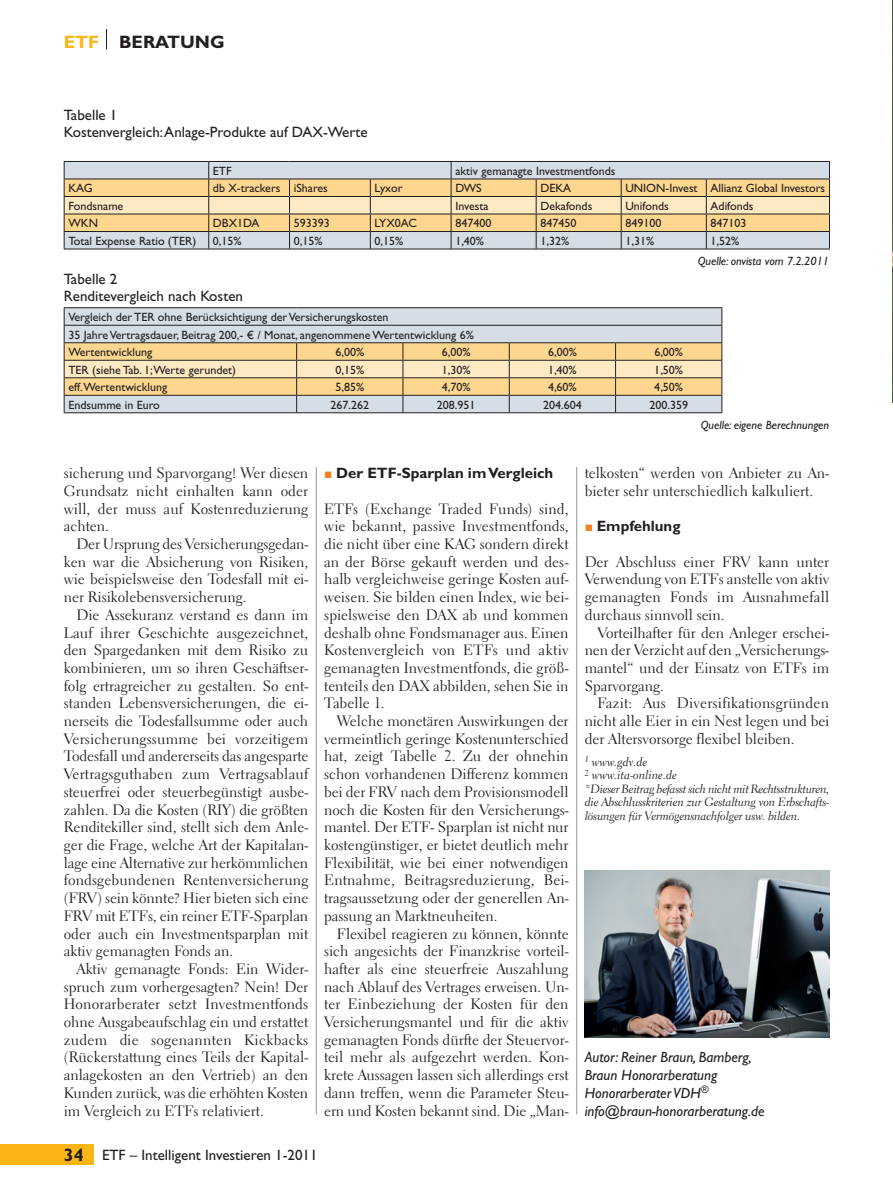
<style>
.page{position:relative;width:893px;height:1191px;background:#fff}
.page>*{position:absolute;margin:0;border:0;box-sizing:border-box;transform-origin:0 0}
.t1{font:700 18px "Gill Sans";color:#231f20}
.t2{font:15px/17.7px "Electra LT";color:#231f20;text-align:justify}
.t3{font:15px/17.7px "Gill Sans";color:#231f20}
.t4{font:700 15px "Gill Sans";color:#231f20}
.t5{font:italic 14.85px/17.7px "Gill Sans";color:#231f20}
.t6{font:12px/17.5px "Gill Sans";color:#231f20}
.t7{font:12px/13.5px "Electra LT Cursive";letter-spacing:-.015em;color:#231f20}
.t8{font:italic 12px "Gill Sans";color:#231f20}
.s1{color:#f9b614}
.s2{font-family:"BB Sonderzeichen";font-weight:400;color:#f28120}
.s3{font-weight:700;font-size:18px}
</style>
<div class="page">
<hr style="left:316px;top:467px;width:1px;height:647px;background:#939598">
<hr style="left:576px;top:467px;width:1px;height:647px;background:#939598">
<svg style="left:106px;top:29px;width:1px;height:20px"></svg>
<div style="left:0;top:1144px;width:94px;height:20px;background:#f9b614"></div>
<hr style="left:64px;top:161px;width:145px;height:1px;background:#231f20">
<hr style="left:209px;top:161px;width:81px;height:1px;background:#231f20">
<hr style="left:290px;top:161px;width:246px;height:1px;background:#231f20">
<hr style="left:536px;top:161px;width:294px;height:1px;background:#231f20">
<svg style="left:64px;top:162px;width:766px;height:87px;background:#e0d1b2"></svg>
<hr style="left:64px;top:249px;width:766px;height:1px;background:#231f20">
<hr style="left:64px;top:307px;width:233px;height:1px;background:#231f20">
<hr style="left:297px;top:307px;width:425px;height:1px;background:#231f20">
<svg style="left:64px;top:308px;width:658px;height:104px;background:#ddd2ba"></svg>
<hr style="left:64px;top:412px;width:658px;height:1px;background:#231f20">
<img style="left:585px;top:871px;width:244px;height:167px">
<img style="left:892px;top:0;width:1px;height:388px">
<hr style="left:892px;top:388px;width:1px;height:152px;background:#193d7b">
<p class="t1" style="left:64px;top:35px;width:162px"><span class="s1">ETF</span> BERATUNG</p>
<p class="t3" style="left:64px;top:107px;width:305px">Tabelle 1<br>Kostenvergleich: Anlage-Produkte auf DAX-Werte</p>
<p class="t6" style="left:213px;top:163px;width:20px">ETF</p>
<p class="t6" style="left:455px;top:163px;width:162px">aktiv gemanagte Investmentfonds</p>
<p class="t6" style="left:68px;top:181px;width:26px">KAG</p>
<p class="t6" style="left:213px;top:181px;width:116px">db X-trackers iShares</p>
<p class="t6" style="left:375px;top:181px;width:30px">Lyxor</p>
<p class="t6" style="left:455px;top:181px;width:28px">DWS</p>
<p class="t6" style="left:540px;top:181px;width:32px">DEKA</p>
<p class="t6" style="left:625px;top:181px;width:201px">UNION-Invest Allianz Global Investors</p>
<p class="t6" style="left:68px;top:198px;width:56px">Fondsname</p>
<p class="t6" style="left:455px;top:198px;width:35px">Investa</p>
<p class="t6" style="left:540px;top:198px;width:53px">Dekafonds</p>
<p class="t6" style="left:625px;top:198px;width:45px">Unifonds</p>
<p class="t6" style="left:711px;top:198px;width:44px">Adifonds</p>
<p class="t6" style="left:68px;top:216px;width:31px">WKN</p>
<p class="t6" style="left:213px;top:216px;width:48px">DBX1DA</p>
<p class="t6" style="left:294px;top:216px;width:37px">593393</p>
<p class="t6" style="left:375px;top:216px;width:44px">LYX0AC</p>
<p class="t6" style="left:455px;top:216px;width:37px">847400</p>
<p class="t6" style="left:540px;top:216px;width:37px">847450</p>
<p class="t6" style="left:625px;top:216px;width:37px">849100</p>
<p class="t6" style="left:711px;top:216px;width:37px">847103</p>
<p class="t6" style="left:68px;top:233px;width:129px">Total Expense Ratio (TER)</p>
<p class="t6" style="left:213px;top:233px;width:30px">0,15%</p>
<p class="t6" style="left:294px;top:233px;width:30px">0,15%</p>
<p class="t6" style="left:375px;top:233px;width:30px">0,15%</p>
<p class="t6" style="left:455px;top:233px;width:30px">1,40%</p>
<p class="t6" style="left:540px;top:233px;width:30px">1,32%</p>
<p class="t6" style="left:625px;top:233px;width:30px">1,31%</p>
<p class="t6" style="left:711px;top:233px;width:30px">1,52%</p>
<p class="t8" style="left:698px;top:257px;width:133px">Quelle: onvista vom 7.2.2011</p>
<p class="t3" style="left:64px;top:271px;width:181px">Tabelle 2<br>Renditevergleich nach Kosten</p>
<p class="t6" style="left:68px;top:309px;width:407px">Vergleich der TER ohne Berücksichtigung der Versicherungskosten<br>35 Jahre Vertragsdauer, Beitrag 200,- € / Monat, angenommene Wertentwicklung 6%<br>Wertentwicklung</p>
<p class="t6" style="left:335px;top:344px;width:30px">6,00%</p>
<p class="t6" style="left:442px;top:344px;width:30px">6,00%</p>
<p class="t6" style="left:548px;top:344px;width:30px">6,00%</p>
<p class="t6" style="left:654px;top:344px;width:30px">6,00%</p>
<p class="t6" style="left:68px;top:362px;width:169px">TER (siehe Tab. 1;Werte gerundet)</p>
<p class="t6" style="left:335px;top:362px;width:30px">0,15%</p>
<p class="t6" style="left:442px;top:362px;width:30px">1,30%</p>
<p class="t6" style="left:548px;top:362px;width:30px">1,40%</p>
<p class="t6" style="left:654px;top:362px;width:30px">1,50%</p>
<p class="t6" style="left:68px;top:379px;width:100px">eff.Wertentwicklung</p>
<p class="t6" style="left:335px;top:379px;width:30px">5,85%</p>
<p class="t6" style="left:442px;top:379px;width:30px">4,70%</p>
<p class="t6" style="left:548px;top:379px;width:30px">4,60%</p>
<p class="t6" style="left:654px;top:379px;width:30px">4,50%</p>
<p class="t6" style="left:68px;top:397px;width:93px">Endsumme in Euro</p>
<p class="t6" style="left:330px;top:397px;width:40px">267.262</p>
<p class="t6" style="left:437px;top:397px;width:40px">208.951</p>
<p class="t6" style="left:543px;top:397px;width:40px">204.604</p>
<p class="t6" style="left:649px;top:397px;width:40px">200.359</p>
<p class="t8" style="left:701px;top:421px;width:130px">Quelle: eigene Berechnungen</p>
<p class="t2" style="left:64px;top:466px;width:246px">sicherung und Sparvorgang! Wer diesen Grundsatz nicht einhalten kann oder will, der muss auf Kostenreduzierung achten.</p>
<p class="t2" style="left:64px;top:536px;width:246px;text-indent:13px">Der Ursprung des Versicherungsgedan&shy;ken war die Absicherung von Risiken, wie beispielsweise den Todesfall mit ei&shy;ner Risikolebensversicherung.</p>
<p class="t2" style="left:64px;top:607px;width:246px;text-indent:13px">Die Assekuranz verstand es dann im Lauf ihrer Geschichte ausgezeichnet, den Spargedanken mit dem Risiko zu kombinieren, um so ihren Geschäftser&shy;folg ertragreicher zu gestalten. So ent&shy;standen Lebensversicherungen, die ei&shy;nerseits die Todesfallsumme oder auch Versicherungssumme bei vorzeitigem Todesfall und andererseits das angesparte Vertragsguthaben zum Vertragsablauf steuerfrei oder steuerbegünstigt ausbe&shy;zahlen. Da die Kosten (RIY) die größten Renditekiller sind, stellt sich dem Anle&shy;ger die Frage, welche Art der Kapitalan&shy;lage eine Alternative zur herkömmlichen fondsgebundenen Rentenversicherung (FRV) sein könnte? Hier bieten sich eine FRV mit ETFs, ein reiner ETF-Sparplan oder auch ein Investmentsparplan mit aktiv gemanagten Fonds an.</p>
<p class="t2" style="left:64px;top:961px;width:246px;text-indent:13px">Aktiv gemanagte Fonds: Ein Wider&shy;spruch zum vorhergesagten? Nein! Der Honorarberater setzt Investmentfonds ohne Ausgabeaufschlag ein und erstattet zudem die sogenannten Kickbacks (Rückerstattung eines Teils der Kapital&shy;anlagekosten an den Vertrieb) an den Kunden zurück, was die erhöhten Kosten im Vergleich zu ETFs relativiert.</p>
<p class="t4" style="left:324px;top:468px;width:231px"><span class="s2">J</span> Der ETF-Sparplan im Vergleich</p>
<p class="t2" style="left:324px;top:501px;width:246px">ETFs (Exchange Traded Funds) sind, wie bekannt, passive Investmentfonds, die nicht über eine KAG sondern direkt an der Börse gekauft werden und des&shy;halb vergleichweise geringe Kosten auf&shy;weisen. Sie bilden einen Index, wie bei&shy;spielsweise den DAX ab und kommen deshalb ohne Fondsmanager aus. Einen Kostenvergleich von ETFs und aktiv gemanagten Investmentfonds, die größ&shy;tenteils den DAX abbilden, sehen Sie in Tabelle 1.</p>
<p class="t2" style="left:324px;top:713px;width:246px;text-indent:13px">Welche monetären Auswirkungen der vermeintlich geringe Kostenunterschied hat, zeigt Tabelle 2. Zu der ohnehin schon vorhandenen Differenz kommen bei der FRV nach dem Provisionsmodell noch die Kosten für den Versicherungs&shy;mantel. Der ETF- Sparplan ist nicht nur kostengünstiger, er bietet deutlich mehr Flexibilität, wie bei einer notwendigen Entnahme, Beitragsreduzierung, Bei&shy;tragsaussetzung oder der generellen An&shy;passung an Marktneuheiten.</p>
<p class="t2" style="left:324px;top:926px;width:246px;text-indent:13px">Flexibel reagieren zu können, könnte sich angesichts der Finanzkrise vorteil&shy;hafter als eine steuerfreie Auszahlung nach Ablauf des Vertrages erweisen. Un&shy;ter Einbeziehung der Kosten für den Versicherungsmantel und für die aktiv gemanagten Fonds dürfte der Steuervor&shy;teil mehr als aufgezehrt werden. Kon&shy;krete Aussagen lassen sich allerdings erst dann treffen, wenn die Parameter Steu&shy;ern und Kosten bekannt sind. Die „Man-</p>
<p class="t3" style="left:64px;top:1147px;width:255px"><span class="s3">34</span> ETF – Intelligent Investieren 1-2011</p>
<p class="t2" style="left:585px;top:466px;width:246px">telkosten“ werden von Anbieter zu An&shy;bieter sehr unterschiedlich kalkuliert.</p>
<p class="t4" style="left:585px;top:521px;width:97px"><span class="s2">J</span> Empfehlung</p>
<p class="t2" style="left:585px;top:554px;width:246px">Der Abschluss einer FRV kann unter Verwendung von ETFs anstelle von aktiv gemanagten Fonds im Ausnahmefall durchaus sinnvoll sein.</p>
<p class="t2" style="left:585px;top:625px;width:246px;text-indent:13px">Vorteilhafter für den Anleger erschei&shy;nen der Verzicht auf den „Versicherungs&shy;mantel“ und der Einsatz von ETFs im Sparvorgang.</p>
<p class="t2" style="left:585px;top:696px;width:246px;text-indent:13px">Fazit: Aus Diversifikationsgründen nicht alle Eier in ein Nest legen und bei der Altersvorsorge flexibel bleiben.</p>
<p class="t7" style="left:585px;top:756px;width:246px"><sup>1</sup> www.gdv.de<br><sup>2</sup> www.ita-online.de<br>*Dieser Beitrag befasst sich nicht mit Rechtsstrukturen, die Abschlusskriterien zur Gestaltung von Erbschafts&shy;lösungen für Vermögensnachfolger usw. bilden.</p>
<p class="t5" style="left:585px;top:1050px;width:181px">Autor: Reiner Braun, Bamberg,<br>Braun Honorarberatung<br>Honorarberater VDH<sup>® </sup>info@braun-honorarberatung.de</p>
</div>
